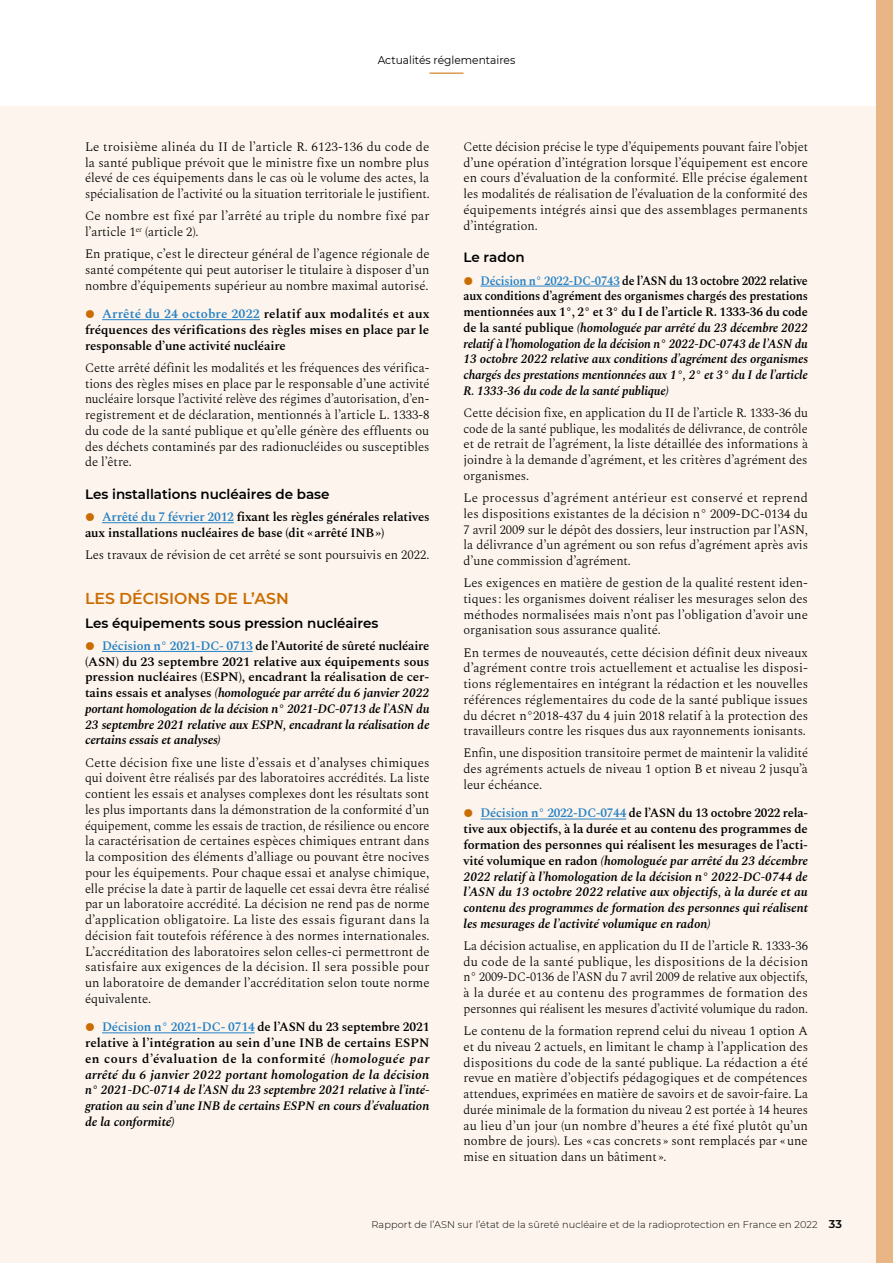
<style>
.page{position:relative;width:893px;height:1263px;background:#fff}
.page>*{position:absolute;margin:0;border:0;box-sizing:border-box;transform-origin:0 0}
.t1{font:600 15.75px "Montserrat";color:#cb6c00}
.t2{font:600 13.5px "Montserrat";color:#000}
.t3{font:300 12.75px/15.8px "Spectral";color:#000;text-align:justify}
.t4{font:italic 600 12.75px/15.8px "Spectral";letter-spacing:-.01em;color:#000;text-align:justify}
.t5{font:600 12.75px/15.8px "Spectral";letter-spacing:-.015em;color:#000;text-align:justify}
.t6{font:11.25px "Montserrat";color:#000;scale:.95 1}
.t7{font:300 9.75px "Montserrat";letter-spacing:.01em;color:#000}
.s1{font-family:"Montserrat";font-weight:900;font-size:24px;color:#cb6c00}
.s2{color:#2581c4}
.s3{font-family:"Montserrat";font-weight:900;font-style:normal;font-size:24px;color:#cb6c00}
.s4{font-style:normal;color:#2581c4}
.s5{font-style:normal}
.s6{font-weight:600;font-size:11.25px}
</style>
<div class="page">
<div style="left:0;top:106px;width:893px;height:1157px;background:#fcf4ed"></div>
<div style="left:876px;top:0;width:17px;height:1263px;background:#e9b585"></div>
<hr style="left:102px;top:319px;width:158px;height:1px;background:#2581c4">
<hr style="left:102px;top:522px;width:132px;height:1px;background:#2581c4">
<hr style="left:102px;top:651px;width:151px;height:1px;background:#2581c4">
<hr style="left:102px;top:1032px;width:153px;height:1px;background:#2581c4">
<hr style="left:480px;top:286px;width:140px;height:1px;background:#2581c4">
<hr style="left:480px;top:819px;width:146px;height:1px;background:#2581c4">
<hr style="left:429px;top:73px;width:34px;height:1px;background:#cb6c00">
<p class="t6" style="left:378px;top:53px;width:146px">Actualités réglementaires</p>
<p class="t3" style="left:85px;top:138px;width:346px">Le troisième alinéa du II de l’article R. 6123-136 du code de la santé publique prévoit que le ministre fixe un nombre plus élevé de ces équipements dans le cas où le volume des actes, la spécialisation de l’activité ou la situation territoriale le justifient.</p>
<p class="t3" style="left:85px;top:207px;width:346px">Ce nombre est fixé par l’arrêté au triple du nombre fixé par l’article 1<sup>er</sup> (article 2).</p>
<p class="t3" style="left:85px;top:245px;width:346px">En pratique, c’est le directeur général de l’agence régionale de santé compétente qui peut autoriser le titulaire à disposer d’un nombre d’équipements supérieur au nombre maximal autorisé.</p>
<p class="t5" style="left:85px;top:305px;width:346px"><span class="s1">•</span> <span class="s2">Arrêté du 24 octobre 2022</span> relatif aux modalités et aux fréquences des vérifications des règles mises en place par le responsable d’une activité nucléaire</p>
<p class="t3" style="left:85px;top:359px;width:346px">Cette arrêté définit les modalités et les fréquences des vérifica&shy;tions des règles mises en place par le responsable d’une activité nucléaire lorsque l’activité relève des régimes d’autorisation, d’en&shy;registrement et de déclaration, mentionnés à l’article L. 1333-8 du code de la santé publique et qu’elle génère des effluents ou des déchets contaminés par des radionucléides ou susceptibles de l’être.</p>
<p class="t2" style="left:85px;top:485px;width:246px">Les installations nucléaires de base</p>
<p class="t5" style="left:85px;top:508px;width:346px"><span class="s1">•</span> <span class="s2">Arrêté du 7 février 2012</span> fixant les règles générales relatives aux installations nucléaires de base (dit « arrêté INB »)</p>
<p class="t3" style="left:85px;top:546px;width:346px">Les travaux de révision de cet arrêté se sont poursuivis en 2022.</p>
<p class="t1" style="left:85px;top:587px;width:205px">LES DÉCISIONS DE L’ASN</p>
<p class="t2" style="left:85px;top:613px;width:295px">Les équipements sous pression nucléaires</p>
<p class="t4" style="left:85px;top:637px;width:346px"><span class="s3">•</span> <span class="s4">Décision n° 2021-DC- 0713</span> <span class="s5">de l’Autorité de sûreté nucléaire (ASN) du 23 septembre 2021 relative aux équipements sous pression nucléaires (ESPN), encadrant la réalisation de cer&shy;tains essais et analyses</span> (homologuée par arrêté du 6 janvier 2022 portant homologation de la décision n° 2021-DC-0713 de l’ASN du 23 septembre 2021 relative aux ESPN, encadrant la réalisation de certains essais et analyses)</p>
<p class="t3" style="left:85px;top:753px;width:346px">Cette décision fixe une liste d’essais et d’analyses chimiques qui doivent être réalisés par des laboratoires accrédités. La liste contient les essais et analyses complexes dont les résultats sont les plus importants dans la démonstration de la conformité d’un équipement, comme les essais de traction, de résilience ou encore la caractérisation de certaines espèces chimiques entrant dans la composition des éléments d’alliage ou pouvant être nocives pour les équipements. Pour chaque essai et analyse chimique, elle précise la date à partir de laquelle cet essai devra être réalisé par un laboratoire accrédité. La décision ne rend pas de norme d’application obligatoire. La liste des essais figurant dans la décision fait toutefois référence à des normes internationales.<br>L’accréditation des laboratoires selon celles-ci permettront de satisfaire aux exigences de la décision. Il sera possible pour un laboratoire de demander l’accréditation selon toute norme équivalente.</p>
<p class="t4" style="left:85px;top:1018px;width:346px"><span class="s3">•</span> <span class="s4">Décision n° 2021-DC- 0714</span> <span class="s5">de l’ASN du 23 septembre 2021 relative à l’intégration au sein d’une INB de certains ESPN en cours d’évaluation de la conformité</span> (homologuée par arrêté du 6 janvier 2022 portant homologation de la décision n° 2021‑DC‑0714 de l’ASN du 23 septembre 2021 relative à l’inté&shy;gration au sein d’une INB de certains ESPN en cours d’évaluation de la conformité)</p>
<p class="t3" style="left:463px;top:138px;width:346px">Cette décision précise le type d’équipements pouvant faire l’objet d’une opération d’intégration lorsque l’équipement est encore en cours d’évaluation de la conformité. Elle précise également les modalités de réalisation de l’évaluation de la conformité des équipements intégrés ainsi que des assemblages permanents d’intégration.</p>
<p class="t2" style="left:463px;top:248px;width:63px">Le radon</p>
<p class="t4" style="left:463px;top:271px;width:346px"><span class="s3">•</span> <span class="s4">Décision n° 2022-DC-0743</span> <span class="s5">de l’ASN du 13 octobre 2022 relative aux conditions d’agrément des organismes chargés des prestations mentionnées aux 1°, 2° et 3° du I de l’article R. 1333-36 du code de la santé publique</span> (homologuée par arrêté du 23 décembre 2022 relatif à l’homologation de la décision n° 2022‑DC-0743 de l’ASN du 13 octobre 2022 relative aux conditions d’agrément des organismes chargés des prestations mentionnées aux 1°, 2° et 3° du I de l’article R. 1333-36 du code de la santé publique)</p>
<p class="t3" style="left:463px;top:404px;width:346px">Cette décision fixe, en application du II de l’article R. 1333-36 du code de la santé publique, les modalités de délivrance, de contrôle et de retrait de l’agrément, la liste détaillée des informations à joindre à la demande d’agrément, et les critères d’agrément des organismes.</p>
<p class="t3" style="left:463px;top:489px;width:346px">Le processus d’agrément antérieur est conservé et reprend les dispositions existantes de la décision n° 2009-DC-0134 du 7 avril 2009 sur le dépôt des dossiers, leur instruction par l’ASN, la délivrance d’un agrément ou son refus d’agrément après avis d’une commission d’agrément.</p>
<p class="t3" style="left:463px;top:574px;width:346px">Les exigences en matière de gestion de la qualité restent iden&shy;tiques : les organismes doivent réaliser les mesurages selon des méthodes normalisées mais n’ont pas l’obligation d’avoir une organisation sous assurance qualité.</p>
<p class="t3" style="left:463px;top:643px;width:346px">En termes de nouveautés, cette décision définit deux niveaux d’agrément contre trois actuellement et actualise les disposi&shy;tions réglementaires en intégrant la rédaction et les nouvelles références réglementaires du code de la santé publique issues du décret n°2018-437 du 4 juin 2018 relatif à la protection des travailleurs contre les risques dus aux rayonnements ionisants.</p>
<p class="t3" style="left:463px;top:744px;width:346px">Enfin, une disposition transitoire permet de maintenir la validité des agréments actuels de niveau 1 option B et niveau 2 jusqu’à leur échéance.</p>
<p class="t4" style="left:463px;top:804px;width:346px"><span class="s3">•</span> <span class="s4">Décision n° 2022-DC-0744</span> <span class="s5">de l’ASN du 13 octobre 2022 rela&shy;tive aux objectifs, à la durée et au contenu des programmes de formation des personnes qui réalisent les mesurages de l’acti&shy;vité volumique en radon</span> (homologuée par arrêté du 23 décembre 2022 relatif à l’homologation de la décision n° 2022-DC-0744 de l’ASN du 13 octobre 2022 relative aux objectifs, à la durée et au contenu des programmes de formation des personnes qui réalisent les mesurages de l’activité volumique en radon)</p>
<p class="t3" style="left:463px;top:937px;width:346px">La décision actualise, en application du II de l’article R. 1333‑36 du code de la santé publique, les dispositions de la décision n° 2009-DC-0136 de l’ASN du 7 avril 2009 de relative aux objectifs, à la durée et au contenu des programmes de formation des personnes qui réalisent les mesures d’activité volumique du radon.</p>
<p class="t3" style="left:463px;top:1022px;width:346px">Le contenu de la formation reprend celui du niveau 1 option A et du niveau 2 actuels, en limitant le champ à l’application des dispositions du code de la santé publique. La rédaction a été revue en matière d’objectifs pédagogiques et de compétences attendues, exprimées en matière de savoirs et de savoir-faire. La durée minimale de la formation du niveau 2 est portée à 14 heures au lieu d’un jour (un nombre d’heures a été fixé plutôt qu’un nombre de jours). Les « cas concrets » sont remplacés par « une mise en situation dans un bâtiment ».</p>
<p class="t7" style="left:372px;top:1218px;width:472px">Rapport de l’ASN sur l’état de la sûreté nucléaire et de la radioprotection en France en 2022 <span class="s6">33</span></p>
</div>
